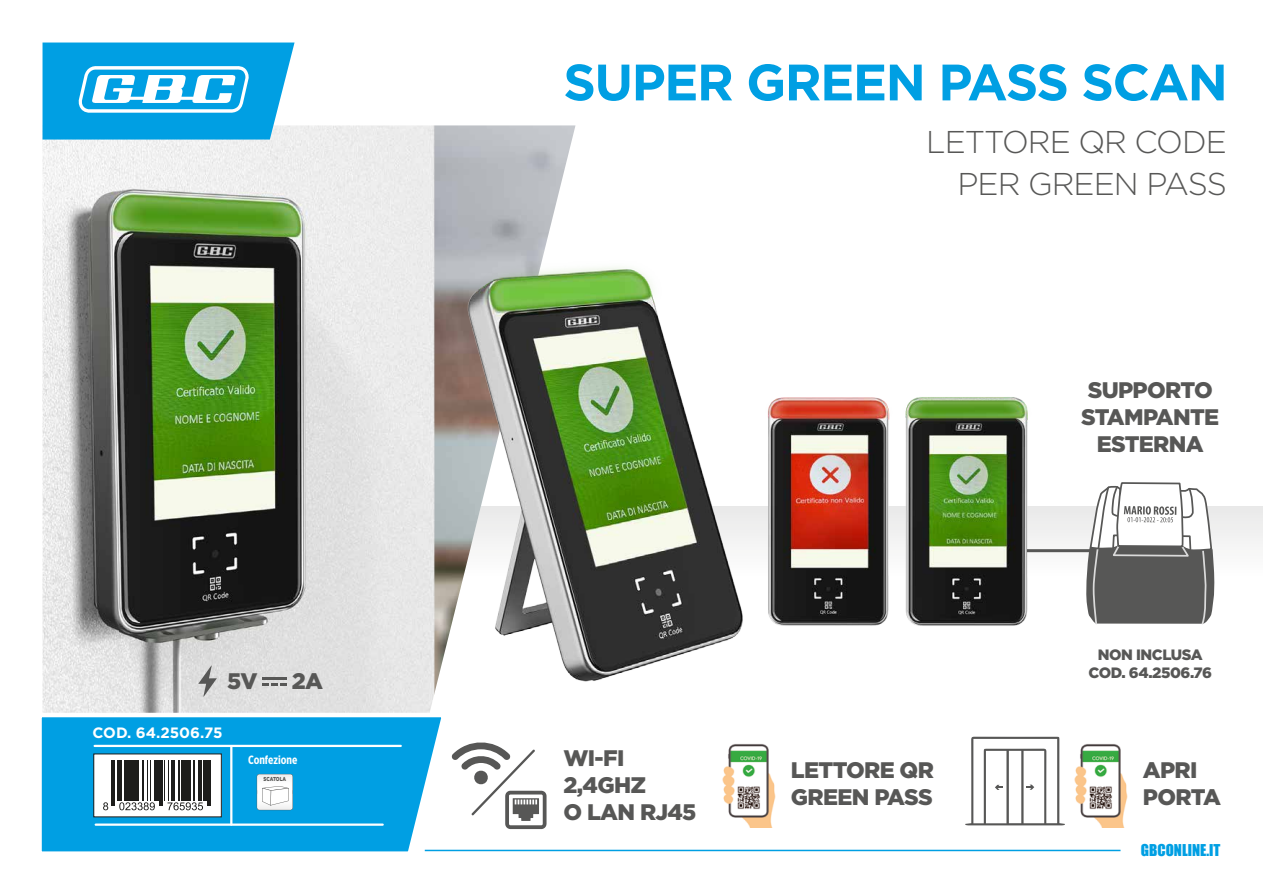
<style>
.page{position:relative;width:1263px;height:893px;background:#fff}
.page>*{position:absolute;margin:0;border:0;box-sizing:border-box;transform-origin:0 0}
.t1{font:700 51.15px "Gotham";letter-spacing:-.03em;color:#009fe3}
.t2{font:300 31.5px/42px "Gotham";letter-spacing:-.03em;color:#575756;text-align:right}
.t3{font:900 22.5px/27px "Gotham";letter-spacing:-.03em;color:#575756}
.t4{font:900 15px/18px "Gotham";letter-spacing:-.03em;color:#575756;text-align:center}
.t5{font:700 15px "Gotham";color:#fff}
.t6{font:15px "Impact";color:#009fe3}
.t7{font:700 12px "Gotham X Narrow";color:#fff}
.t8{font:900 5.7px "Gotham";letter-spacing:-.005em;color:#575756;scale:.8 1}
</style>
<div class="page">
<div style="left:411px;top:506px;width:852px;height:97px;background:linear-gradient(to bottom,#eaeae9,#fff)"></div>
<hr style="left:425px;top:850px;width:695px;height:1px;background:#009fe3">
<img style="left:43px;top:125px;width:532px;height:585px">
<svg style="left:41px;top:710px;width:409px;height:142px;background:#24abe5"></svg>
<hr style="left:96px;top:823px;width:287px;height:3px;background:#fff">
<hr style="left:95px;top:745px;width:306px;height:2px;background:#fff">
<div style="left:94px;top:754px;width:127px;height:63px;background:#fff"></div>
<hr style="left:230px;top:746px;width:2px;height:78px;background:#fff">
<svg style="left:257px;top:774px;width:36px;height:36px"></svg>
<img style="left:425px;top:225px;width:337px;height:484px">
<img style="left:901px;top:397px;width:134px;height:229px">
<img style="left:762px;top:397px;width:134px;height:229px">
<img style="left:722px;top:744px;width:54px;height:84px">
<img style="left:1074px;top:744px;width:54px;height:84px">
<svg style="left:965px;top:737px;width:100px;height:88px"></svg>
<hr style="left:263px;top:677px;width:24px;height:2px;background:#575756">
<svg style="left:263px;top:683px;width:24px;height:3px"></svg>
<svg style="left:198px;top:665px;width:19px;height:32px"></svg>
<svg style="left:1084px;top:482px;width:132px;height:143px"></svg>
<hr style="left:1027px;top:549px;width:64px;height:3px;background:#575756">
<svg style="left:104px;top:760px;width:106px;height:51px"></svg>
<hr style="left:111px;top:760px;width:1px;height:46px;background:#1d1d1b">
<hr style="left:114px;top:760px;width:1px;height:46px;background:#1d1d1b">
<hr style="left:118px;top:760px;width:2px;height:40px;background:#1d1d1b">
<hr style="left:121px;top:760px;width:1px;height:40px;background:#1d1d1b">
<hr style="left:124px;top:760px;width:2px;height:40px;background:#1d1d1b">
<hr style="left:127px;top:760px;width:2px;height:40px;background:#1d1d1b">
<hr style="left:130px;top:760px;width:4px;height:40px;background:#1d1d1b">
<hr style="left:136px;top:760px;width:1px;height:40px;background:#1d1d1b">
<hr style="left:138px;top:760px;width:1px;height:40px;background:#1d1d1b">
<hr style="left:143px;top:760px;width:1px;height:40px;background:#1d1d1b">
<hr style="left:147px;top:760px;width:1px;height:40px;background:#1d1d1b">
<hr style="left:150px;top:760px;width:1px;height:40px;background:#1d1d1b">
<hr style="left:154px;top:760px;width:1px;height:40px;background:#1d1d1b">
<hr style="left:156px;top:760px;width:3px;height:40px;background:#1d1d1b">
<hr style="left:160px;top:760px;width:1px;height:46px;background:#1d1d1b">
<hr style="left:162px;top:760px;width:1px;height:46px;background:#1d1d1b">
<hr style="left:164px;top:760px;width:1px;height:40px;background:#1d1d1b">
<hr style="left:168px;top:760px;width:1px;height:40px;background:#1d1d1b">
<hr style="left:171px;top:760px;width:1px;height:40px;background:#1d1d1b">
<hr style="left:173px;top:760px;width:1px;height:40px;background:#1d1d1b">
<hr style="left:178px;top:760px;width:1px;height:40px;background:#1d1d1b">
<hr style="left:182px;top:760px;width:3px;height:40px;background:#1d1d1b">
<hr style="left:186px;top:760px;width:3px;height:40px;background:#1d1d1b">
<hr style="left:190px;top:760px;width:1px;height:40px;background:#1d1d1b">
<hr style="left:193px;top:760px;width:1px;height:40px;background:#1d1d1b">
<hr style="left:198px;top:760px;width:1px;height:40px;background:#1d1d1b">
<hr style="left:200px;top:760px;width:1px;height:40px;background:#1d1d1b">
<hr style="left:204px;top:760px;width:3px;height:40px;background:#1d1d1b">
<hr style="left:208px;top:760px;width:1px;height:46px;background:#1d1d1b">
<hr style="left:210px;top:760px;width:1px;height:46px;background:#1d1d1b">
<svg style="left:103px;top:802px;width:5px;height:8px"></svg>
<svg style="left:119px;top:802px;width:36px;height:8px"></svg>
<svg style="left:168px;top:802px;width:35px;height:8px"></svg>
<svg style="left:451px;top:742px;width:95px;height:87px"></svg>
<svg style="left:43px;top:43px;width:252px;height:97px"></svg>
<p class="t3" style="left:227px;top:667px;width:32px">5V</p>
<p class="t3" style="left:292px;top:667px;width:33px">2A</p>
<p class="t5" style="left:92px;top:723px;width:132px">COD. 64.2506.75</p>
<p class="t7" style="left:248px;top:752px;width:51px">Confezione</p>
<p class="t8" style="left:263px;top:775px;width:30px">SCATOLA</p>
<h1 class="t1" style="left:563px;top:48px;width:666px">SUPER GREEN PASS SCAN</h1>
<h2 class="t2" style="left:926px;top:120px;width:302px">LETTORE QR CODE<br>PER GREEN PASS</h2>
<p class="t3" style="left:1081px;top:376px;width:140px;text-align:center">SUPPORTO<br>STAMPANTE<br>ESTERNA</p>
<p class="t3" style="left:563px;top:745px;width:134px">WI-FI<br>2,4GHZ<br>O LAN RJ45</p>
<p class="t3" style="left:791px;top:756px;width:144px">LETTORE QR<br>GREEN PASS</p>
<p class="t4" style="left:1089px;top:646px;width:125px">NON INCLUSA<br>COD. 64.2506.76</p>
<p class="t3" style="left:1143px;top:756px;width:80px">APRI<br>PORTA</p>
<p class="t6" style="left:1141px;top:838px;width:81px">GBCONLINE.IT</p>
</div>
